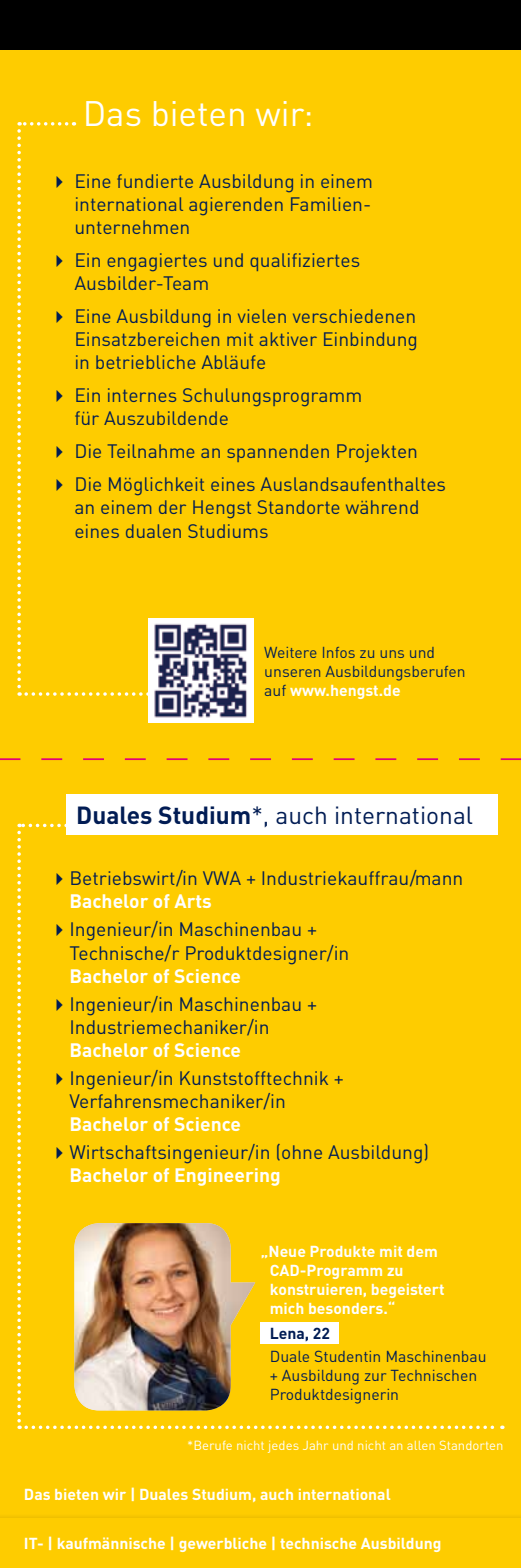
<style>
.page{position:relative;width:521px;height:1568px;background:#fff}
.page>*{position:absolute;margin:0;border:0;box-sizing:border-box;transform-origin:0 0}
.t1{font:35px "DIN Pro";color:#fff}
.t2{font:24.5px "DIN";color:#011c54}
.t3{font:19.25px/23.1px "DIN Pro";color:#011c54}
.t4{font:700 19.25px "DIN";color:#fff}
.t5{font:15.75px/18.9px "DIN Pro";color:#011c54}
.t6{font:700 15.75px "DIN Pro";color:#fff}
.t7{font:700 15.75px/18.9px "DIN";color:#fff}
.t8{font:700 15.75px "DIN Pro";color:#011c54}
.t9{font:13.12px "DIN Pro";color:#fff}
.s1{font-weight:700;color:#fff}
.s2{font-weight:700}
</style>
<div class="page">
<div style="left:0;top:759px;width:521px;height:759px;background:#fecc00"></div>
<div style="left:0;top:1512px;width:521px;height:56px;background:#f8c700"></div>
<div style="left:0;top:1518px;width:521px;height:50px;background:#fecc00"></div>
<div style="left:0;top:50px;width:521px;height:709px;background:#fecc00"></div>
<svg style="left:0;top:758px;width:521px;height:2px"></svg>
<div style="left:0;top:0;width:521px;height:50px;background:#000"></div>
<div style="left:66px;top:794px;width:431px;height:41px;background:#fff"></div>
<img style="left:149px;top:619px;width:104px;height:104px">
<svg style="left:17px;top:122px;width:150px;height:574px"></svg>
<svg style="left:17px;top:823px;width:486px;height:606px"></svg>
<h1 class="t1" style="left:83px;top:86px;width:232px">Das bieten wir:</h1>
<p class="t3" style="left:74px;top:167px;width:300px;text-indent:-25px">✔ Eine fundierte Ausbildung in einem international agierenden Familien&shy;unternehmen</p>
<p class="t3" style="left:74px;top:246px;width:287px;text-indent:-25px">✔ Ein engagiertes und qualifiziertes<br>Ausbilder-Team</p>
<p class="t3" style="left:74px;top:302px;width:345px;text-align:justify;text-indent:-25px">✔ Eine Ausbildung in vielen verschiedenen Einsatzbereichen mit aktiver Einbindung in betriebliche Abläufe</p>
<p class="t3" style="left:74px;top:382px;width:289px;text-indent:-25px">✔ Ein internes Schulungsprogramm für Auszubildende</p>
<p class="t3" style="left:50px;top:438px;width:370px">✔ Die Teilnahme an spannenden Projekten</p>
<p class="t3" style="left:74px;top:471px;width:373px;text-indent:-25px">✔ Die Möglichkeit eines Auslandsaufenthaltes an einem der Hengst Standorte während eines dualen Studiums</p>
<p class="t5" style="left:264px;top:641px;width:203px">Weitere Infos zu uns und unseren Ausbildungsberufen auf <span class="s1">www.hengst.de</span></p>
<p class="t2" style="left:76px;top:800px;width:398px"><span class="s2">Duales Studium</span>*, auch international</p>
<p class="t3" style="left:69px;top:865px;width:395px;text-indent:-20px">✔Betriebswirt/in VWA + Industriekauffrau/mann<br><span class="s1">Bachelor of Arts</span></p>
<p class="t3" style="left:69px;top:916px;width:281px;text-indent:-20px">✔Ingenieur/in Maschinenbau +<br>Technische/r Produktdesigner/in</p>
<p class="t4" style="left:69px;top:963px;width:173px">Bachelor of Science</p>
<p class="t3" style="left:69px;top:990px;width:249px;text-indent:-20px">✔Ingenieur/in Maschinenbau +<br>Industriemechaniker/in</p>
<p class="t4" style="left:69px;top:1037px;width:173px">Bachelor of Science</p>
<p class="t3" style="left:69px;top:1064px;width:276px;text-indent:-20px">✔Ingenieur/in Kunststofftechnik +<br>Verfahrensmechaniker/in</p>
<p class="t4" style="left:69px;top:1111px;width:173px">Bachelor of Science</p>
<p class="t3" style="left:50px;top:1139px;width:381px">✔Wirtschaftsingenieur/in (ohne Ausbildung)</p>
<p class="t4" style="left:69px;top:1163px;width:213px">Bachelor of Engineering</p>
<p class="t7" style="left:270px;top:1241px;width:176px;text-indent:-9px">„Neue Produkte mit dem<br>CAD-Programm zu konstruieren, begeistert mich besonders.“</p>
<p class="t5" style="left:270px;top:1345px;width:218px">Duale Studentin Maschinenbau + Ausbildung zur Technischen<br>Produktdesignerin</p>
<p class="t8" style="left:270px;top:1319px;width:62px">Lena, 22</p>
<p class="t9" style="left:187px;top:1434px;width:318px">*Berufe nicht jedes Jahr und nicht an allen Standorten</p>
<p class="t6" style="left:24px;top:1480px;width:368px">Das bieten wir | Duales Studium, auch international</p>
<p class="t6" style="left:24px;top:1530px;width:419px">IT- | kaufmännische | gewerbliche | technische Ausbildung</p>
</div>
